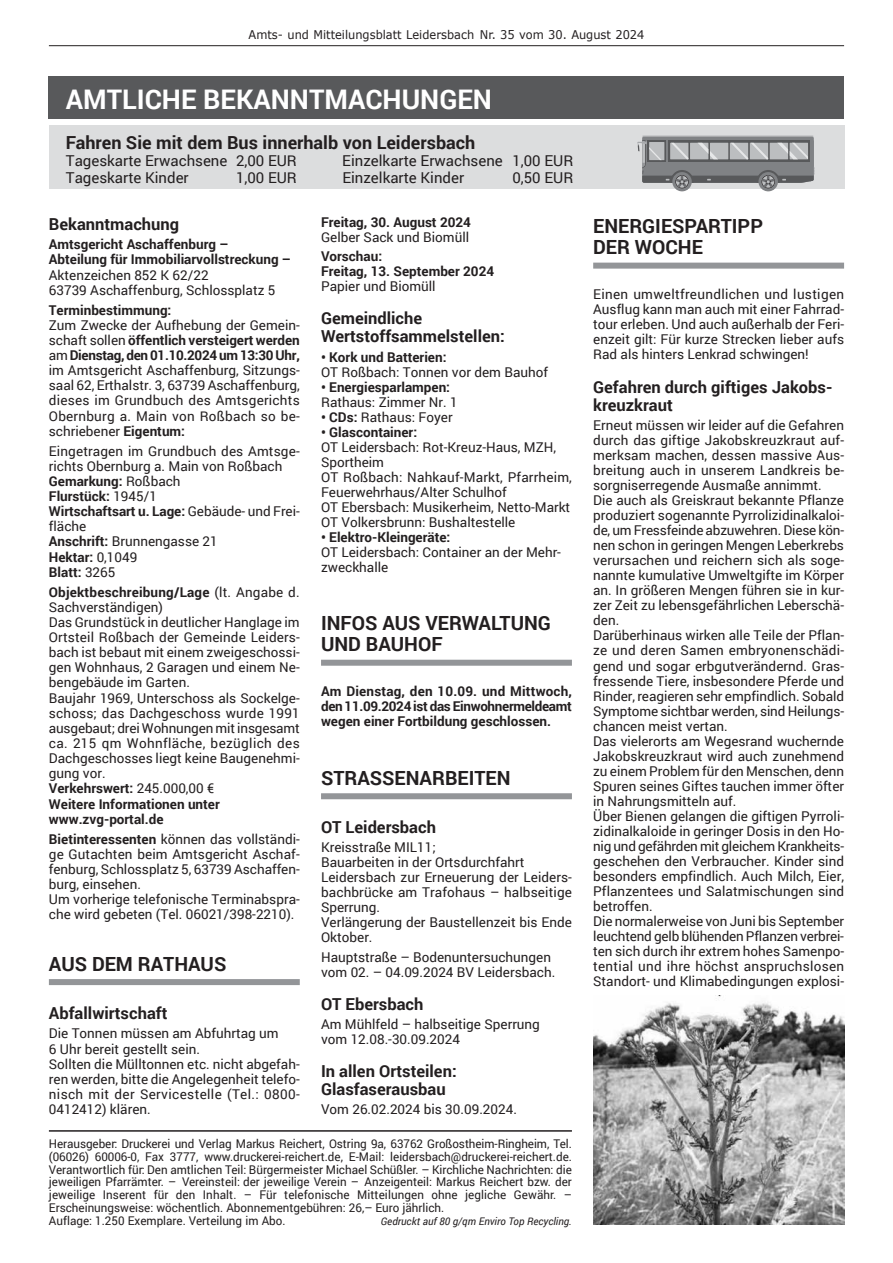
<style>
.page{position:relative;width:893px;height:1263px;background:#fff}
.page>*{position:absolute;margin:0;border:0;box-sizing:border-box;transform-origin:0 0}
.t1{font:700 27px "Roboto";color:#fff}
.t2{font:700 19.5px/21px "Roboto";color:#231f20}
.t3{font:700 18px "Roboto";color:#231f20}
.t4{font:700 16.5px/18px "Roboto";color:#231f20}
.t5{font:15px "Roboto";color:#231f20}
.t6{font:13.5px/15px "Roboto";color:#231f20}
.t7{font:700 13.5px/15px "Roboto";color:#231f20}
.t8{font:12px/12.8px "Roboto";color:#231f20}
.t9{font:12px "Verdana";color:#231f20;scale:.95 1}
.t10{font:italic 10.5px "Roboto";color:#231f20}
.s1{font-weight:700}
</style>
<div class="page">
<hr style="left:49px;top:45px;width:795px;height:1px;background:#231f20">
<div style="left:49px;top:125px;width:795px;height:64px;background:#dcddde"></div>
<svg style="left:672px;top:172px;width:20px;height:19px"></svg>
<svg style="left:758px;top:172px;width:20px;height:19px"></svg>
<svg style="left:637px;top:135px;width:177px;height:52px;background:#929496"></svg>
<div style="left:49px;top:77px;width:795px;height:42px;background:#58595b"></div>
<div style="left:49px;top:979px;width:251px;height:6px;background:#939598"></div>
<div style="left:321px;top:660px;width:251px;height:6px;background:#939598"></div>
<div style="left:321px;top:793px;width:251px;height:6px;background:#939598"></div>
<div style="left:593px;top:263px;width:251px;height:6px;background:#939598"></div>
<hr style="left:49px;top:1130px;width:523px;height:2px;background:#231f20">
<img style="left:593px;top:995px;width:251px;height:230px">
<p class="t9" style="left:249px;top:27px;width:418px">Amts- und Mitteilungsblatt Leidersbach Nr. 35 vom 30. August 2024</p>
<h1 class="t1" style="left:66px;top:80px;width:428px">AMTLICH E BEKANNTMACH UNGEN</h1>
<h3 class="t3" style="left:66px;top:129px;width:411px">Fahren Sie mit dem Bus innerhalb von Leidersbach</h3>
<p class="t5" style="left:66px;top:150px;width:232px">Tageskarte Erwachsene 2,00 EUR</p>
<p class="t5" style="left:342px;top:150px;width:232px">Einzelkarte Erwachsene 1,00 EUR</p>
<p class="t5" style="left:66px;top:167px;width:124px">Tageskarte Kinder</p>
<p class="t5" style="left:236px;top:167px;width:62px">1,00 EUR</p>
<p class="t5" style="left:342px;top:167px;width:123px">Einzelkarte Kinder</p>
<p class="t5" style="left:512px;top:167px;width:62px">0,50 EUR</p>
<p class="t4" style="left:49px;top:214px;width:132px">Bekanntmachung</p>
<p class="t7" style="left:49px;top:236px;width:244px">Amtsgericht Aschaffenburg –<br>Abteilung für Immobiliarvollstreckung –</p>
<p class="t6" style="left:49px;top:267px;width:228px">Aktenzeichen 852 K 62/22<br>63739 Aschaffenburg, Schlossplatz 5</p>
<p class="t7" style="left:49px;top:302px;width:124px">Terminbestimmung:</p>
<p class="t6" style="left:49px;top:317px;width:252px;text-align:justify">Zum Zwecke der Aufhebung der Gemein&shy;schaft sollen <span class="s1">öffentlich versteigert werden </span>am <span class="s1">Dienstag, den 01.10.2024 um 13:30 Uhr, </span>im Amtsgericht Aschaffenburg, Sitzungs&shy;saal 62, Erthalstr. 3, 63739 Aschaffenburg, dieses im Grundbuch des Amtsgerichts Obernburg a. Main von Roßbach so be&shy;schriebener <span class="s1">Eigentum:</span></p>
<p class="t6" style="left:49px;top:443px;width:252px">Eingetragen im Grundbuch des Amtsge&shy;richts Obernburg a. Main von Roßbach<br><span class="s1">Gemarkung:</span> Roßbach<br><span class="s1">Flurstück:</span> 1945/1<br><span class="s1">Wirtschaftsart u. Lage:</span> Gebäude- und Frei&shy;fläche<br><span class="s1">Anschrift:</span> Brunnengasse 21<br><span class="s1">Hektar:</span> 0,1049<br><span class="s1">Blatt:</span> 3265</p>
<p class="t6" style="left:49px;top:584px;width:252px"><span class="s1">Objektbeschreibung/Lage</span> (lt. Angabe d.<br>Sachverständigen)<br>Das Grundstück in deutlicher Hanglage im<br>Ortsteil Roßbach der Gemeinde Leiders&shy;bach ist bebaut mit einem zweigeschossi&shy;gen Wohnhaus, 2 Garagen und einem Ne&shy;bengebäude im Garten.<br>Baujahr 1969, Unterschoss als Sockelge&shy;schoss; das Dachgeschoss wurde 1991 ausgebaut; drei Wohnungen mit insgesamt ca. 215 qm Wohnfläche, bezüglich des<br>Dachgeschosses liegt keine Baugenehmi&shy;gung vor.<br><span class="s1">Verkehrswert:</span> 245.000,00 €<br><span class="s1">Weitere Informationen unter www.zvg-portal.de</span></p>
<p class="t6" style="left:49px;top:831px;width:252px"><span class="s1">Bietinteressenten</span> können das vollständi&shy;ge Gutachten beim Amtsgericht Aschaf&shy;fenburg, Schlossplatz 5, 63739 Aschaffen&shy;burg, einsehen.<br>Um vorherige telefonische Terminabspra&shy;che wird gebeten (Tel. 06021/398-2210).</p>
<h2 class="t2" style="left:49px;top:952px;width:57px">Aus dem</h2>
<h2 class="t2" style="left:138px;top:952px;width:13px">Rat</h2>
<h2 class="t2" style="left:174px;top:952px;width:28px">haus</h2>
<p class="t4" style="left:49px;top:1003px;width:120px">Abfallwirtschaft</p>
<p class="t6" style="left:49px;top:1025px;width:252px">Die Tonnen müssen am Abfuhrtag um<br>6 Uhr bereit gestellt sein.<br>Sollten die Mülltonnen etc. nicht abgefah&shy;ren werden, bitte die Angelegenheit telefo&shy;nisch mit der Servicestelle (Tel.: 0800- 0412412) klären.</p>
<p class="t7" style="left:321px;top:214px;width:151px">Freitag, 30. August 2024</p>
<p class="t6" style="left:321px;top:229px;width:150px">Gelber Sack und Biomüll</p>
<p class="t7" style="left:321px;top:248px;width:175px">Vorschau:<br>Freitag, 13. September 2024</p>
<p class="t6" style="left:321px;top:278px;width:116px">Papier und Biomüll</p>
<p class="t4" style="left:321px;top:309px;width:185px">Gemeindliche<br>Wertstoffsammelstellen:</p>
<p class="t7" style="left:321px;top:349px;width:127px">• Kork und Batterien:</p>
<p class="t6" style="left:321px;top:364px;width:229px">OT Roßbach: Tonnen vor dem Bauhof</p>
<p class="t7" style="left:321px;top:379px;width:131px">• Energiesparlampen:</p>
<p class="t6" style="left:321px;top:394px;width:138px">Rathaus: Zimmer Nr. 1</p>
<p class="t6" style="left:321px;top:409px;width:133px"><span class="s1">• CDs:</span> Rathaus: Foyer</p>
<p class="t7" style="left:321px;top:424px;width:98px">• Glascontainer:</p>
<p class="t6" style="left:321px;top:439px;width:252px">OT Leidersbach: Rot-Kreuz-Haus, MZH,<br>Sportheim<br>OT Roßbach: Nahkauf-Markt, Pfarrheim,<br>Feuerwehrhaus/Alter Schulhof<br>OT Ebersbach: Musikerheim, Netto-Markt<br>OT Volkersbrunn: Bushaltestelle</p>
<p class="t7" style="left:321px;top:529px;width:131px">• Elektro-Kleingeräte:</p>
<p class="t6" style="left:321px;top:544px;width:241px">OT Leidersbach: Container an der Mehr&shy;zweckhalle</p>
<h2 class="t2" style="left:321px;top:612px;width:19px">Infos</h2>
<h2 class="t2" style="left:382px;top:612px;width:14px">aus</h2>
<h2 class="t2" style="left:425px;top:612px;width:51px">Verwaltung</h2>
<h2 class="t2" style="left:321px;top:633px;width:14px">und</h2>
<h2 class="t2" style="left:366px;top:633px;width:65px">Bauhof</h2>
<p class="t7" style="left:321px;top:683px;width:252px;text-align:justify">Am Dienstag, den 10.09. und Mittwoch, den 11.09.2024 ist das Einwohnermeldeamt wegen einer Fortbildung geschlossen.</p>
<h2 class="t2" style="left:321px;top:766px;width:87px">StraSSena</h2>
<h2 class="t2" style="left:432px;top:766px;width:25px">rbeiten</h2>
<p class="t4" style="left:321px;top:817px;width:116px">OT Leidersbach</p>
<p class="t6" style="left:321px;top:839px;width:252px">Kreisstraße MIL11;<br>Bauarbeiten in der Ortsdurchfahrt<br>Leidersbach zur Erneuerung der Leiders&shy;bachbrücke am Trafohaus – halbseitige<br>Sperrung.<br>Verlängerung der Baustellenzeit bis Ende<br>Oktober.</p>
<p class="t6" style="left:321px;top:949px;width:236px">Hauptstraße – Bodenuntersuchungen vom 02. – 04.09.2024 BV Leidersbach.</p>
<p class="t4" style="left:321px;top:994px;width:104px">OT Ebersbach</p>
<p class="t6" style="left:321px;top:1016px;width:220px">Am Mühlfeld – halbseitige Sperrung vom 12.08.-30.09.2024</p>
<p class="t4" style="left:321px;top:1061px;width:137px">In allen Ortsteilen:<br>Glasfaserausbau</p>
<p class="t6" style="left:321px;top:1101px;width:197px">Vom 26.02.2024 bis 30.09.2024.</p>
<p class="t8" style="left:49px;top:1137px;width:525px">Herausgeber: Druckerei und Verlag Markus Reichert, Ostring 9a, 63762 Großostheim-Ringheim, Tel. (06026) 60006-0, Fax 3777, www.druckerei-reichert.de, E-Mail: leidersbach@druckerei-reichert.de.<br>Verantwortlich für: Den amtlichen Teil: Bürgermeister Michael Schüßler. – Kirchliche Nachrichten: die jeweiligen Pfarrämter. – Vereinsteil: der jeweilige Verein – Anzeigenteil: Markus Reichert bzw. der jeweilige Inserent für den Inhalt. – Für telefonische Mitteilungen ohne jegliche Gewähr. – Erscheinungsweise: wöchentlich. Abonnementgebühren: 26,– Euro jährlich.<br>Auflage: 1.250 Exemplare. Verteilung im Abo.</p>
<p class="t10" style="left:381px;top:1213px;width:193px">Gedruckt auf 80 g/qm Enviro Top Recycling.</p>
<h2 class="t2" style="left:593px;top:215px;width:61px">Energies</h2>
<h2 class="t2" style="left:593px;top:215px;width:171px;text-indent:91px">parti pp der Woche</h2>
<p class="t6" style="left:593px;top:286px;width:252px;text-align:justify">Einen umweltfreundlichen und lustigen Ausflug kann man auch mit einer Fahrrad&shy;tour erleben. Und auch außerhalb der Feri&shy;enzeit gilt: Für kurze Strecken lieber aufs Rad als hinters Lenkrad schwingen!</p>
<p class="t4" style="left:593px;top:377px;width:241px">Gefahren durch giftiges Jakobs&shy;kreuzkraut</p>
<p class="t6" style="left:593px;top:417px;width:252px">Erneut müssen wir leider auf die Gefahren durch das giftige Jakobskreuzkraut auf&shy;merksam machen, dessen massive Aus&shy;breitung auch in unserem Landkreis be&shy;sorgniserregende Ausmaße annimmt.<br>Die auch als Greiskraut bekannte Pflanze produziert sogenannte Pyrrolizidinalkaloi&shy;de, um Fressfeinde abzuwehren. Diese kön&shy;nen schon in geringen Mengen Leberkrebs verursachen und reichern sich als soge&shy;nannte kumulative Umweltgifte im Körper an. In größeren Mengen führen sie in kur&shy;zer Zeit zu lebensgefährlichen Leberschä&shy;den.<br>Darüberhinaus wirken alle Teile der Pflan&shy;ze und deren Samen embryonenschädi&shy;gend und sogar erbgutverändernd. Gras&shy;fressende Tiere, insbesondere Pferde und Rinder, reagieren sehr empfindlich. Sobald Symptome sichtbar werden, sind Heilungs&shy;chancen meist vertan.<br>Das vielerorts am Wegesrand wuchernde Jakobskreuzkraut wird auch zunehmend zu einem Problem für den Menschen, denn Spuren seines Giftes tauchen immer öfter in Nahrungsmitteln auf.<br>Über Bienen gelangen die giftigen Pyrroli&shy;zidinalkaloide in geringer Dosis in den Ho&shy;nig und gefährden mit gleichem Krankheits&shy;geschehen den Verbraucher. Kinder sind besonders empfindlich. Auch Milch, Eier, Pflanzentees und Salatmischungen sind betroffen.<br>Die normalerweise von Juni bis September leuchtend gelb blühenden Pflanzen verbrei&shy;ten sich durch ihr extrem hohes Samenpo&shy;tential und ihre höchst anspruchslosen Standort- und Klimabedingungen explosi-</p>
</div>
